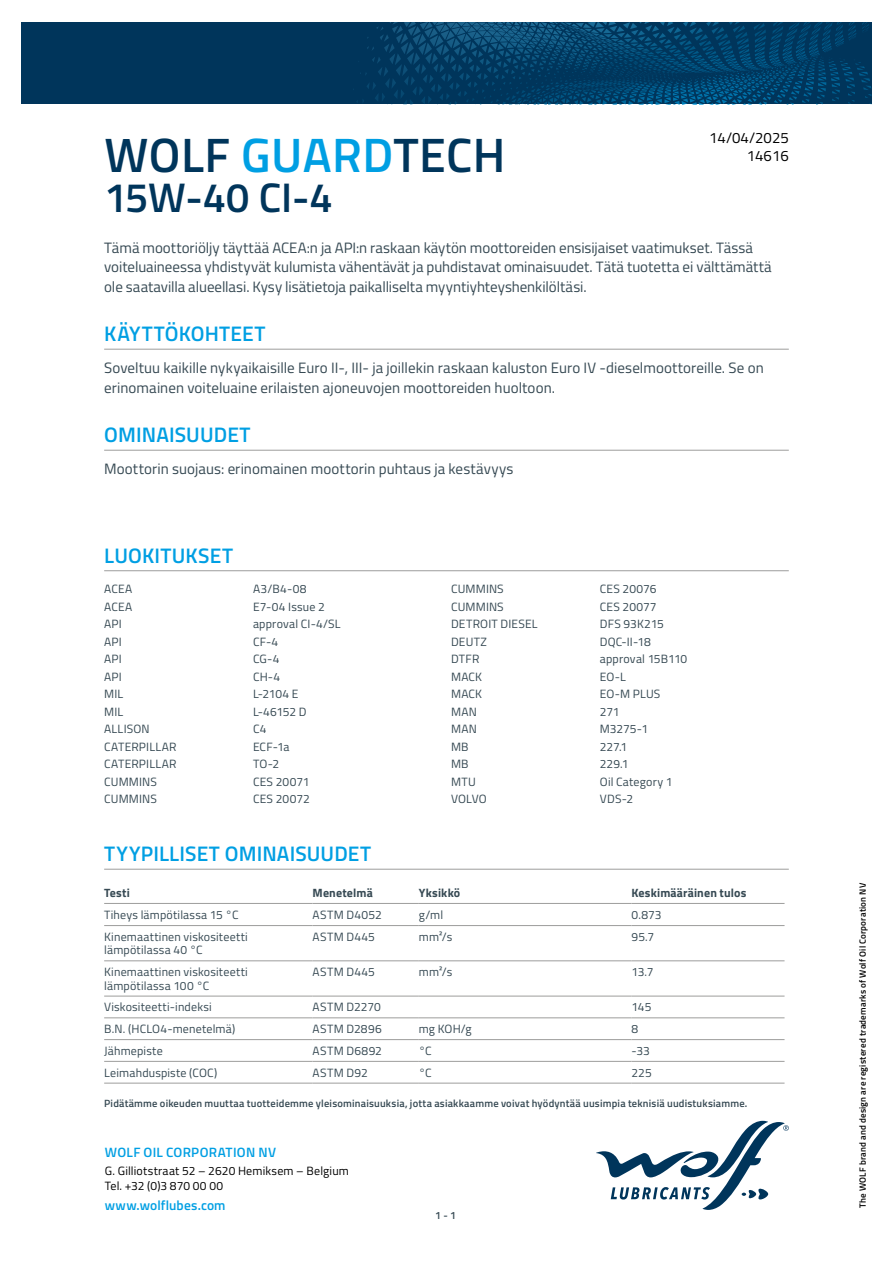
<style>
.page{position:relative;width:893px;height:1263px;background:#fff}
.page>*{position:absolute;margin:0;border:0;box-sizing:border-box;transform-origin:0 0}
.t1{font:600 48.3px "Titillium";letter-spacing:.01em;color:#00355b}
.t2{font:600 41.4px "Titillium";letter-spacing:-.005em;color:#00355b}
.t3{font:600 21px "Titillium";letter-spacing:.005em;color:#009fe3}
.t4{font:15px/19.5px "Titillium";color:#364953}
.t5{font:15px/18px "Titillium";color:#000;text-align:right}
.t6{font:600 13.5px "Titillium";letter-spacing:.015em;color:#009fe3}
.t7{font:12px/13.5px "Titillium";letter-spacing:.015em;color:#364953}
.t8{font:12px/14.4px "Titillium";letter-spacing:.015em;color:#000}
.t9{font:700 12px "Titillium";letter-spacing:.015em;color:#364953}
.t10{font:600 10.5px "Titillium";letter-spacing:.02em;color:#364953}
.t11{font:600 9px "Titillium";letter-spacing:.025em;color:#000}
.s1{color:#009fe3}
</style>
<div class="page">
<svg style="left:596px;top:1121px;width:193px;height:89px"></svg>
<svg style="left:21px;top:22px;width:851px;height:82px;background:#013b62"></svg>
<hr style="left:104px;top:349px;width:685px;height:1px;background:#9d9d9c">
<hr style="left:104px;top:450px;width:685px;height:1px;background:#9d9d9c">
<hr style="left:104px;top:570px;width:685px;height:1px;background:#9d9d9c">
<hr style="left:104px;top:869px;width:685px;height:1px;background:#9d9d9c">
<hr style="left:104px;top:903px;width:209px;height:1px;background:#9d9d9c">
<hr style="left:313px;top:903px;width:106px;height:1px;background:#9d9d9c">
<hr style="left:419px;top:903px;width:212px;height:1px;background:#9d9d9c">
<hr style="left:631px;top:903px;width:153px;height:1px;background:#9d9d9c">
<hr style="left:104px;top:925px;width:209px;height:1px;background:#9d9d9c">
<hr style="left:313px;top:925px;width:106px;height:1px;background:#9d9d9c">
<hr style="left:419px;top:925px;width:212px;height:1px;background:#9d9d9c">
<hr style="left:631px;top:925px;width:153px;height:1px;background:#9d9d9c">
<hr style="left:104px;top:960px;width:209px;height:1px;background:#9d9d9c">
<hr style="left:313px;top:960px;width:106px;height:1px;background:#9d9d9c">
<hr style="left:419px;top:960px;width:212px;height:1px;background:#9d9d9c">
<hr style="left:631px;top:960px;width:153px;height:1px;background:#9d9d9c">
<hr style="left:104px;top:996px;width:209px;height:1px;background:#9d9d9c">
<hr style="left:313px;top:996px;width:106px;height:1px;background:#9d9d9c">
<hr style="left:419px;top:996px;width:212px;height:1px;background:#9d9d9c">
<hr style="left:631px;top:996px;width:153px;height:1px;background:#9d9d9c">
<hr style="left:104px;top:1017px;width:209px;height:1px;background:#9d9d9c">
<hr style="left:313px;top:1017px;width:106px;height:1px;background:#9d9d9c">
<hr style="left:419px;top:1017px;width:212px;height:1px;background:#9d9d9c">
<hr style="left:631px;top:1017px;width:153px;height:1px;background:#9d9d9c">
<hr style="left:104px;top:1039px;width:209px;height:1px;background:#9d9d9c">
<hr style="left:313px;top:1039px;width:106px;height:1px;background:#9d9d9c">
<hr style="left:419px;top:1039px;width:212px;height:1px;background:#9d9d9c">
<hr style="left:631px;top:1039px;width:153px;height:1px;background:#9d9d9c">
<hr style="left:104px;top:1061px;width:209px;height:1px;background:#9d9d9c">
<hr style="left:313px;top:1061px;width:106px;height:1px;background:#9d9d9c">
<hr style="left:419px;top:1061px;width:212px;height:1px;background:#9d9d9c">
<hr style="left:631px;top:1061px;width:153px;height:1px;background:#9d9d9c">
<hr style="left:104px;top:1083px;width:209px;height:1px;background:#9d9d9c">
<hr style="left:313px;top:1083px;width:106px;height:1px;background:#9d9d9c">
<hr style="left:419px;top:1083px;width:212px;height:1px;background:#9d9d9c">
<hr style="left:631px;top:1083px;width:153px;height:1px;background:#9d9d9c">
<p class="t5" style="left:709px;top:128px;width:81px">14/04/2025<br>14616</p>
<h1 class="t1" style="left:104px;top:118px;width:403px">WOLF <span class="s1">GUARD</span>TECH</h1>
<h2 class="t2" style="left:104px;top:166px;width:230px">15W-40 CI-4</h2>
<p class="t4" style="left:104px;top:237px;width:669px">Tämä moottoriöljy täyttää ACEA:n ja API:n raskaan käytön moottoreiden ensisijaiset vaatimukset. Tässä voiteluaineessa yhdistyvät kulumista vähentävät ja puhdistavat ominaisuudet. Tätä tuotetta ei välttämättä ole saatavilla alueellasi. Kysy lisätietoja paikalliselta myyntiyhteyshenkilöltäsi.</p>
<h3 class="t3" style="left:104px;top:318px;width:163px">KÄYTTÖKOHTEET</h3>
<p class="t4" style="left:104px;top:358px;width:661px">Soveltuu kaikille nykyaikaisille Euro II-, III- ja joillekin raskaan kaluston Euro IV -dieselmoottoreille. Se on erinomainen voiteluaine erilaisten ajoneuvojen moottoreiden huoltoon.</p>
<h3 class="t3" style="left:104px;top:419px;width:148px">OMINAISUUDET</h3>
<p class="t4" style="left:104px;top:459px;width:411px">Moottorin suojaus: erinomainen moottorin puhtaus ja kestävyys</p>
<h3 class="t3" style="left:104px;top:539px;width:130px">LUOKITUKSET</h3>
<p class="t7" style="left:104px;top:582px;width:30px">ACEA</p>
<p class="t7" style="left:253px;top:582px;width:55px">A3/B4-08</p>
<p class="t7" style="left:104px;top:599px;width:30px">ACEA</p>
<p class="t7" style="left:253px;top:599px;width:73px">E7-04 Issue 2</p>
<p class="t7" style="left:104px;top:617px;width:19px">API</p>
<p class="t7" style="left:253px;top:617px;width:89px">approval CI-4/SL</p>
<p class="t7" style="left:104px;top:634px;width:19px">API</p>
<p class="t7" style="left:253px;top:634px;width:27px">CF-4</p>
<p class="t7" style="left:104px;top:652px;width:19px">API</p>
<p class="t7" style="left:253px;top:652px;width:28px">CG-4</p>
<p class="t7" style="left:104px;top:669px;width:19px">API</p>
<p class="t7" style="left:253px;top:669px;width:29px">CH-4</p>
<p class="t7" style="left:104px;top:687px;width:21px">MIL</p>
<p class="t7" style="left:253px;top:687px;width:47px">L-2104 E</p>
<p class="t7" style="left:104px;top:704px;width:21px">MIL</p>
<p class="t7" style="left:253px;top:704px;width:55px">L-46152 D</p>
<p class="t7" style="left:104px;top:722px;width:47px">ALLISON</p>
<p class="t7" style="left:253px;top:722px;width:15px">C4</p>
<p class="t7" style="left:104px;top:739px;width:74px">CATERPILLAR</p>
<p class="t7" style="left:253px;top:739px;width:38px">ECF-1a</p>
<p class="t7" style="left:104px;top:757px;width:74px">CATERPILLAR</p>
<p class="t7" style="left:253px;top:757px;width:28px">TO-2</p>
<p class="t7" style="left:104px;top:774px;width:54px">CUMMINS</p>
<p class="t7" style="left:253px;top:774px;width:58px">CES 20071</p>
<p class="t7" style="left:104px;top:792px;width:54px">CUMMINS</p>
<p class="t7" style="left:253px;top:792px;width:58px">CES 20072</p>
<p class="t7" style="left:451px;top:582px;width:54px">CUMMINS</p>
<p class="t7" style="left:600px;top:582px;width:58px">CES 20076</p>
<p class="t7" style="left:451px;top:599px;width:54px">CUMMINS</p>
<p class="t7" style="left:600px;top:599px;width:58px">CES 20077</p>
<p class="t7" style="left:451px;top:617px;width:88px">DETROIT DIESEL</p>
<p class="t7" style="left:600px;top:617px;width:65px">DFS 93K215</p>
<p class="t7" style="left:451px;top:634px;width:38px">DEUTZ</p>
<p class="t7" style="left:600px;top:634px;width:52px">DQC-II-18</p>
<p class="t7" style="left:451px;top:652px;width:30px">DTFR</p>
<p class="t7" style="left:600px;top:652px;width:89px">approval 15B110</p>
<p class="t7" style="left:451px;top:669px;width:33px">MACK</p>
<p class="t7" style="left:600px;top:669px;width:28px">EO-L</p>
<p class="t7" style="left:451px;top:687px;width:33px">MACK</p>
<p class="t7" style="left:600px;top:687px;width:62px">EO-M PLUS</p>
<p class="t7" style="left:451px;top:704px;width:27px">MAN</p>
<p class="t7" style="left:600px;top:704px;width:21px">271</p>
<p class="t7" style="left:451px;top:722px;width:27px">MAN</p>
<p class="t7" style="left:600px;top:722px;width:50px">M3275-1</p>
<p class="t7" style="left:451px;top:739px;width:19px">MB</p>
<p class="t7" style="left:600px;top:739px;width:29px">227.1</p>
<p class="t7" style="left:451px;top:757px;width:19px">MB</p>
<p class="t7" style="left:600px;top:757px;width:30px">229.1</p>
<p class="t7" style="left:451px;top:774px;width:26px">MTU</p>
<p class="t7" style="left:600px;top:774px;width:74px">Oil Category 1</p>
<p class="t7" style="left:451px;top:792px;width:37px">VOLVO</p>
<p class="t7" style="left:600px;top:792px;width:35px">VDS-2</p>
<h3 class="t3" style="left:104px;top:838px;width:268px">TYYPILLISET OMINAISUUDET</h3>
<p class="t9" style="left:104px;top:884px;width:27px">Testi</p>
<p class="t9" style="left:313px;top:884px;width:62px">Menetelmä</p>
<p class="t9" style="left:419px;top:884px;width:43px">Yksikkö</p>
<p class="t9" style="left:631px;top:884px;width:116px">Keskimääräinen tulos</p>
<p class="t7" style="left:104px;top:908px;width:136px">Tiheys lämpötilassa 15 °C</p>
<p class="t7" style="left:313px;top:908px;width:71px">ASTM D4052</p>
<p class="t7" style="left:419px;top:908px;width:26px">g/ml</p>
<p class="t7" style="left:631px;top:908px;width:32px">0.873</p>
<p class="t7" style="left:104px;top:929px;width:145px">Kinemaattinen viskositeetti lämpötilassa 40 °C</p>
<p class="t7" style="left:313px;top:929px;width:64px">ASTM D445</p>
<p class="t7" style="left:419px;top:929px;width:35px">mm²/s</p>
<p class="t7" style="left:631px;top:929px;width:24px">95.7</p>
<p class="t7" style="left:104px;top:965px;width:145px">Kinemaattinen viskositeetti lämpötilassa 100 °C</p>
<p class="t7" style="left:313px;top:965px;width:64px">ASTM D445</p>
<p class="t7" style="left:419px;top:965px;width:35px">mm²/s</p>
<p class="t7" style="left:631px;top:965px;width:24px">13.7</p>
<p class="t7" style="left:104px;top:1000px;width:109px">Viskositeetti-indeksi</p>
<p class="t7" style="left:313px;top:1000px;width:70px">ASTM D2270</p>
<p class="t7" style="left:631px;top:1000px;width:21px">145</p>
<p class="t7" style="left:104px;top:1022px;width:133px">B.N. (HCLO4-menetelmä)</p>
<p class="t7" style="left:313px;top:1022px;width:71px">ASTM D2896</p>
<p class="t7" style="left:419px;top:1022px;width:54px">mg KOH/g</p>
<p class="t7" style="left:631px;top:1022px;width:8px">8</p>
<p class="t7" style="left:104px;top:1043px;width:60px">Jähmepiste</p>
<p class="t7" style="left:313px;top:1043px;width:71px">ASTM D6892</p>
<p class="t7" style="left:419px;top:1043px;width:14px">°C</p>
<p class="t7" style="left:631px;top:1043px;width:20px">-33</p>
<p class="t7" style="left:104px;top:1065px;width:114px">Leimahduspiste (COC)</p>
<p class="t7" style="left:313px;top:1065px;width:57px">ASTM D92</p>
<p class="t7" style="left:419px;top:1065px;width:14px">°C</p>
<p class="t7" style="left:631px;top:1065px;width:22px">225</p>
<p class="t10" style="left:104px;top:1095px;width:645px">Pidätämme oikeuden muuttaa tuotteidemme yleisominaisuuksia, jotta asiakkaamme voivat hyödyntää uusimpia teknisiä uudistuksiamme.</p>
<p class="t6" style="left:105px;top:1142px;width:173px">WOLF OIL CORPORATION NV</p>
<p class="t8" style="left:105px;top:1163px;width:246px">G. Gilliotstraat 52 – 2620 Hemiksem – Belgium<br>Tel. +32 (0)3 870 00 00</p>
<p class="t6" style="left:105px;top:1195px;width:122px">www.wolflubes.com</p>
<p class="t10" style="left:435px;top:1207px;width:22px">1 - 1</p>
<p class="t11" style="left:856px;top:1208px;width:326px;rotate:-90deg">The WOLF brand and design are registered trademarks of Wolf Oil Corporation NV</p>
</div>
